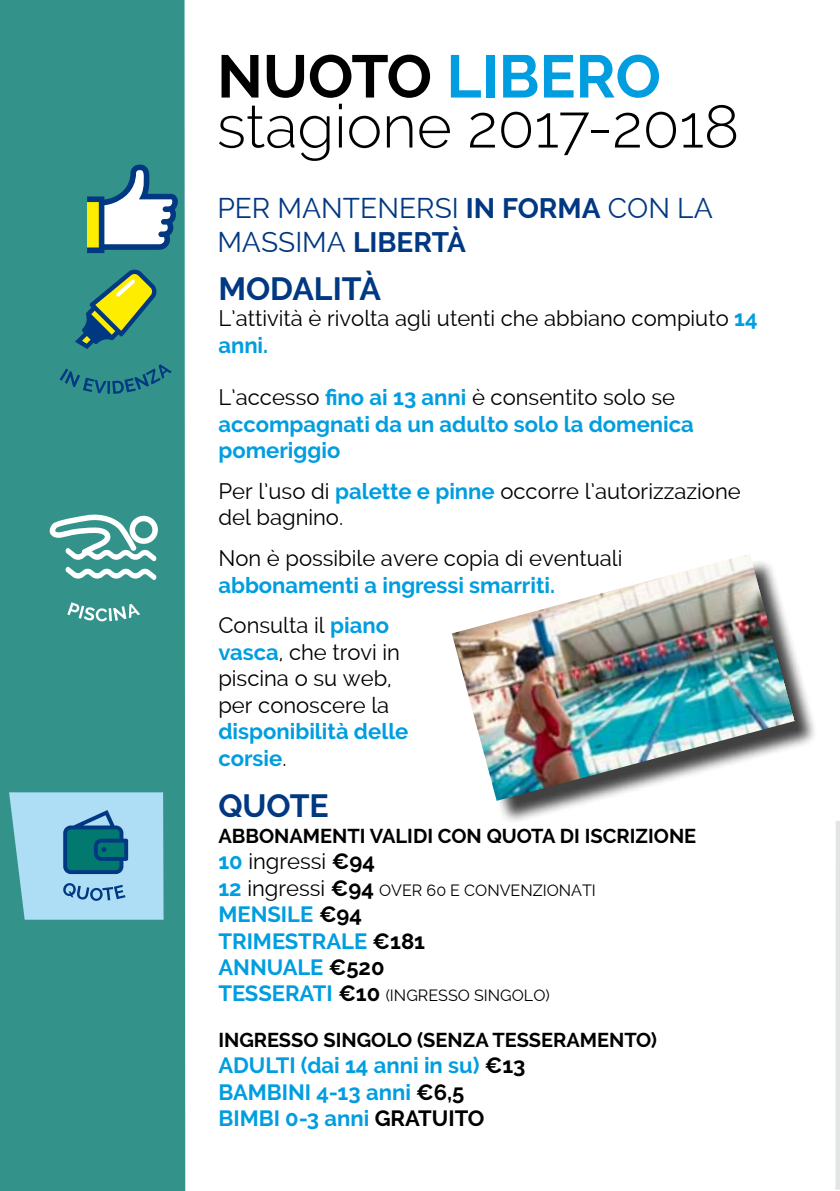
<style>
.page{position:relative;width:840px;height:1191px;background:#fff}
.page>*{position:absolute;margin:0;border:0;box-sizing:border-box;transform-origin:0 0}
.t1{font:300 60px/50px "Raleway";color:#000}
.t2{font:700 32px "Raleway";color:#003882}
.t3{font:28px/33.6px "Raleway";color:#003882}
.t4{font:700 22px/26.4px "Raleway";color:#009ee0}
.t5{font:22px/26.4px "Raleway";color:#000}
.t6{font:700 22px "Raleway";color:#000}
.t7{font:700 20px "Raleway";color:#000}
.t8{font:16px "Raleway";color:#000}
.s1{font-weight:700}
.s2{font-weight:700;color:#009ee0}
.s3{font-weight:400;color:#000}
.s4{font-weight:700;font-size:22px;color:#009ee0}
.s5{font-size:22px}
.s6{font-weight:700;font-size:22px}
.s7{color:#000}
</style>
<div class="page">
<div style="left:0;top:0;width:185px;height:1191px;background:#33938b"></div>
<svg style="left:87px;top:165px;width:91px;height:88px"></svg>
<svg style="left:75px;top:270px;width:82px;height:79px;background:#609765"></svg>
<svg style="left:60px;top:364px;width:112px;height:30px;background:#298189"></svg>
<svg style="left:9px;top:792px;width:154px;height:127px;background:#86c2d8"></svg>
<div style="left:454px;top:556px;width:363px;height:267px;background:#000;opacity:.75"></div>
<img style="left:451px;top:554px;width:343px;height:247px">
<svg style="left:49px;top:513px;width:110px;height:69px"></svg>
<svg style="left:67px;top:602px;width:73px;height:19px"></svg>
<svg style="left:835px;top:821px;width:4px;height:368px"></svg>
<h1 class="t1" style="left:217px;top:51px;width:523px"><span class="s1">nuoto</span> <span class="s2">LIBERO<br></span>stagione 2017-2018</h1>
<p class="t3" style="left:217px;top:192px;width:496px">PER mantenersi <span class="s1">in forma</span> con la massima <span class="s1">libertà</span></p>
<h2 class="t2" style="left:218px;top:270px;width:93px">MO DALIT</h2>
<h2 class="t2" style="left:359px;top:270px;width:23px">à</h2>
<p class="t5" style="left:218px;top:305px;width:540px">L’attività è rivolta agli utenti che abbiano compiuto <span class="s2">14 anni.</span></p>
<p class="t4" style="left:218px;top:384px;width:477px"><span class="s3">L’accesso</span> fino ai 13 anni <span class="s3">è consentito solo se </span>accompagnati da un adulto solo la domenica pomeriggio</p>
<p class="t5" style="left:218px;top:478px;width:523px">Per l’uso di <span class="s2">palette e pinne</span> occorre l’autorizzazione del bagnino.</p>
<p class="t5" style="left:218px;top:545px;width:405px">N on è possibile avere copia di eventuali</p>
<p class="t4" style="left:218px;top:564px;width:338px;line-height:40.8px">abbonamenti a ingressi smarriti.<br><span class="s3">Consulta il</span> piano</p>
<p class="t5" style="left:218px;top:639px;width:183px"><span class="s2">vasca</span>, che trovi in piscina o su web, per conoscere la</p>
<p class="t4" style="left:218px;top:718px;width:191px">disponibilità delle corsie<span class="s3">.</span></p>
<h2 class="t2" style="left:218px;top:787px;width:112px">quote</h2>
<p class="t7" style="left:218px;top:824px;width:479px">Abbonamenti validi con quota di iscrizione</p>
<p class="t5" style="left:218px;top:848px;width:158px"><span class="s2">10</span> ingressi <span class="s1">€94</span></p>
<p class="t8" style="left:218px;top:881px;width:379px"><span class="s4">12</span> <span class="s5">ingressi</span> <span class="s6">€94</span> OVER 60 e conve nzionati</p>
<p class="t4" style="left:218px;top:901px;width:208px">mensile <span class="s7">€94 </span>trimestrale <span class="s7">€181<br></span>ANNUALE</p>
<p class="t6" style="left:328px;top:954px;width:57px">€520</p>
<p class="t8" style="left:218px;top:986px;width:333px"><span class="s4">tesserati</span> <span class="s6">€10</span> (ingresso singolo)</p>
<p class="t7" style="left:218px;top:1028px;width:440px">ingresso singolo (senza tesseramento)</p>
<p class="t4" style="left:218px;top:1052px;width:43px">ADULTI</p>
<p class="t4" style="left:218px;top:1052px;width:308px;text-indent:82px">(dai 14 anni in su) <span class="s7">€13 </span>bambini 4-13 anni <span class="s7">€6,5 </span>bimbi 0-3 anni <span class="s7">GRATUITO</span></p>
</div>
